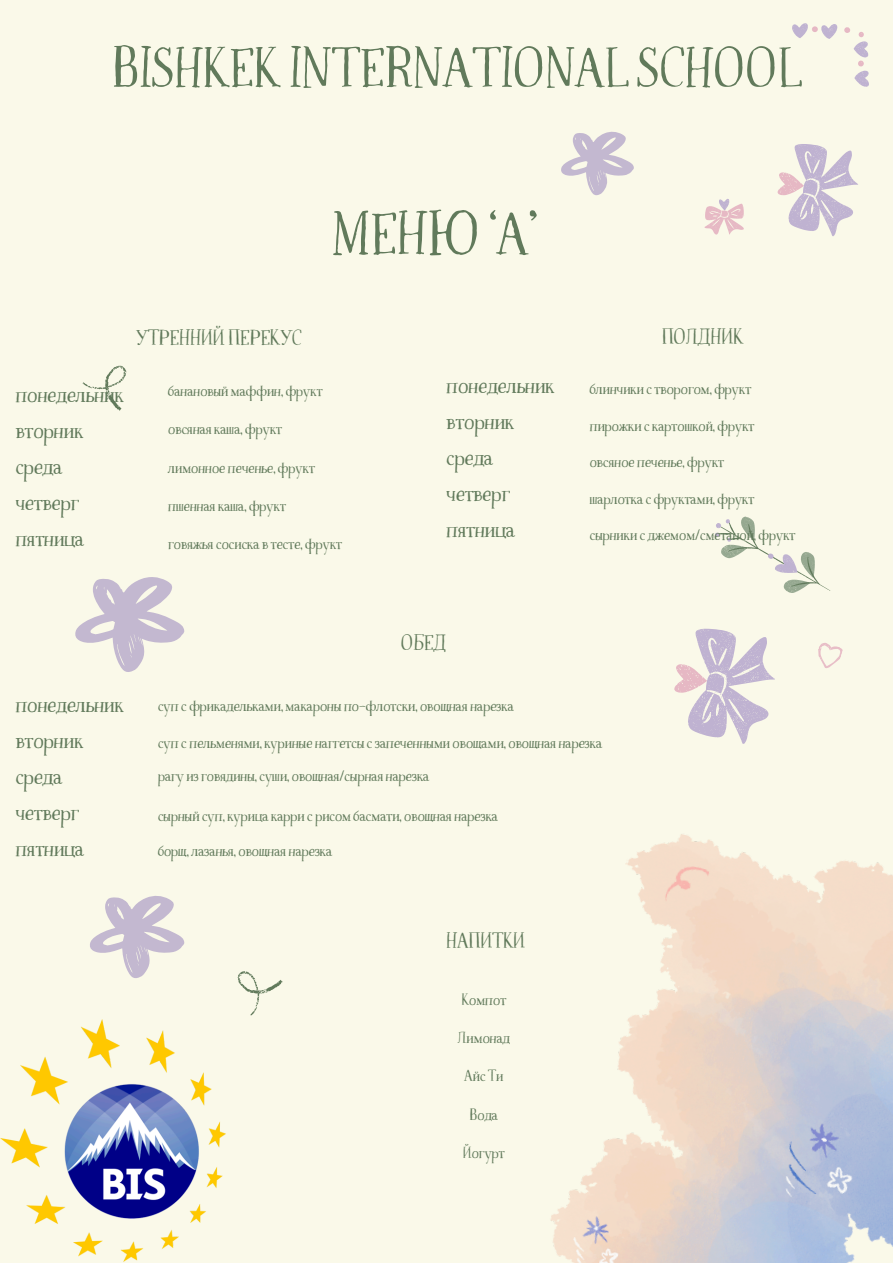
<style>
.page{position:relative;width:893px;height:1263px;background:#faf9e9}
.page>*{position:absolute;margin:0;border:0;box-sizing:border-box;transform-origin:0 0}
.t1{font:62.85px "Compotes Espresso";color:#617a5b}
.t2{font:58.5px "Compotes Espresso";color:#617a5b}
.t3{font:24.08px/36px "Compotes Espresso";color:#617a5b}
.t4{font:22.58px "Compotes Espresso";color:#617a5b}
.t5{font:16.58px "Compotes Espresso";color:#617a5b}
</style>
<div class="page">
<svg style="left:674px;top:628px;width:101px;height:116px"></svg>
<svg style="left:777px;top:144px;width:81px;height:92px"></svg>
<svg style="left:704px;top:199px;width:40px;height:36px"></svg>
<svg style="left:792px;top:23px;width:77px;height:64px"></svg>
<svg style="left:715px;top:516px;width:116px;height:77px"></svg>
<svg style="left:818px;top:643px;width:25px;height:25px"></svg>
<img style="left:550px;top:834px;width:343px;height:429px">
<svg style="left:75px;top:577px;width:109px;height:95px"></svg>
<svg style="left:561px;top:131px;width:73px;height:64px"></svg>
<svg style="left:90px;top:896px;width:94px;height:82px"></svg>
<svg style="left:82px;top:365px;width:45px;height:46px"></svg>
<svg style="left:237px;top:971px;width:46px;height:45px"></svg>
<img style="left:0;top:1019px;width:226px;height:243px">
<h2 class="t2" style="left:113px;top:34px;width:690px">BISHKEK INTERNATIONAL SCHOOL</h2>
<h1 class="t4" style="left:136px;top:324px;width:167px">УТРЕННИЙ ПЕРЕКУС</h1>
<p class="t1" style="left:332px;top:198px;width:208px">МЕНЮ ‘A’</p>
<p class="t4" style="left:662px;top:324px;width:83px">ПОЛДНИК</p>
<p class="t3" style="left:16px;top:377px;width:109px">понедельник вторник среда четверг пятница</p>
<p class="t5" style="left:168px;top:381px;width:156px">банановый маффин,фрукт</p>
<h2 class="t5" style="left:168px;top:419px;width:115px">овсянаякаша,фрукт</h2>
<h2 class="t5" style="left:168px;top:458px;width:148px">лимонное печенье,фрукт</h2>
<p class="t5" style="left:168px;top:496px;width:119px">пшеннаякаша,фрукт</p>
<h3 class="t5" style="left:168px;top:534px;width:175px">говяжьясосискавтесте,фрукт</h3>
<p class="t3" style="left:446px;top:368px;width:109px">понедельник вторник среда четверг пятница</p>
<p class="t5" style="left:590px;top:379px;width:163px">блинчики створогом,фрукт</p>
<p class="t5" style="left:590px;top:416px;width:166px">пирожки скартошкой,фрукт</p>
<p class="t5" style="left:590px;top:452px;width:136px">овсяное печенье,фрукт</p>
<h3 class="t5" style="left:590px;top:489px;width:166px">шарлоткасфруктами,фрукт</h3>
<p class="t5" style="left:590px;top:525px;width:207px">сырники с джемом/сметаной,фрукт</p>
<p class="t4" style="left:401px;top:629px;width:47px">ОБЕД</p>
<p class="t3" style="left:16px;top:687px;width:109px">понедельник вторник среда четверг пятница</p>
<p class="t5" style="left:158px;top:696px;width:357px">суп сфрикадельками, макароны по-флотски, овощная нарезка</p>
<p class="t5" style="left:158px;top:733px;width:446px">суп с пельменями,куриные наггетсы сзапеченными овощами, овощная нарезка</p>
<p class="t5" style="left:158px;top:766px;width:273px">рагу изговядины,суши, овощная/сырная нарезка</p>
<p class="t5" style="left:158px;top:805px;width:341px">сырный суп,курицакарри с рисом басмати, овощная нарезка</p>
<p class="t5" style="left:158px;top:841px;width:176px">борщ, лазанья, овощная нарезка</p>
<p class="t4" style="left:446px;top:928px;width:80px">НАПИТКИ</p>
<h3 class="t5" style="left:462px;top:990px;width:46px">Компот</h3>
<p class="t5" style="left:458px;top:1028px;width:54px">Лимонад</p>
<p class="t5" style="left:464px;top:1066px;width:40px">Айс Ти</p>
<p class="t5" style="left:470px;top:1104px;width:30px">Вода</p>
<p class="t5" style="left:463px;top:1143px;width:43px">Йогурт</p>
</div>
